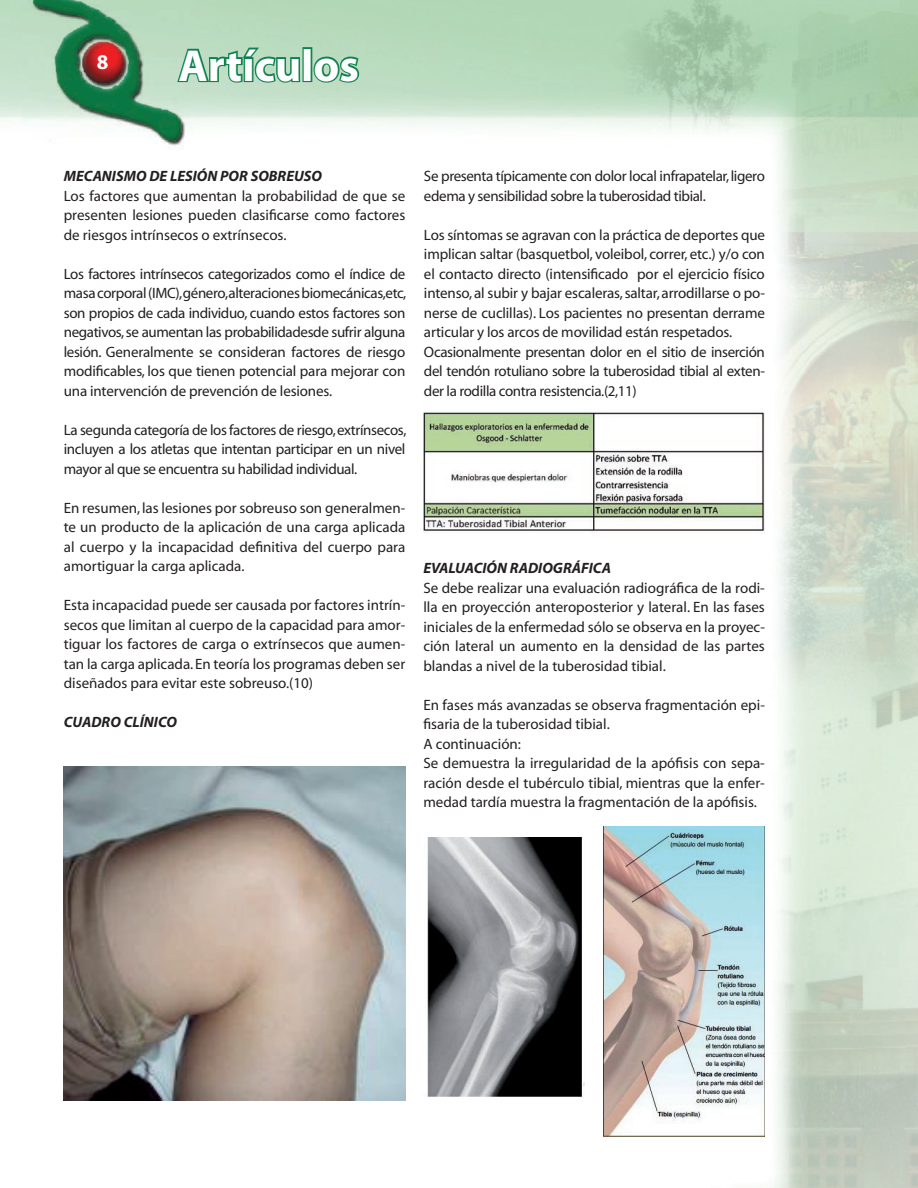
<style>
.page{position:relative;width:918px;height:1188px;background:#fff}
.page>*{position:absolute;margin:0;border:0;box-sizing:border-box;transform-origin:0 0}
.t1{font:700 45px "Myriad";color:#fff}
.t2{font:700 21px "Myriad";color:#fff}
.t3{font:15px/19.5px "Myriad";letter-spacing:-.01em;color:#231f20;text-align:justify}
.t4{font:italic 700 15px "Myriad";color:#231f20}
</style>
<div class="page">
<img style="left:0;top:0;width:918px;height:1188px">
<img style="left:22px;top:0;width:171px;height:152px">
<svg style="left:175px;top:45px;width:127px;height:40px;background:#7fbc99"></svg>
<div style="left:302px;top:47px;width:10px;height:35px;border:3px solid #0d824e"></div>
<svg style="left:312px;top:55px;width:49px;height:29px"></svg>
<img style="left:64px;top:767px;width:341px;height:333px">
<img style="left:423px;top:838px;width:162px;height:262px">
<img style="left:603px;top:826px;width:162px;height:310px">
<img style="left:424px;top:409px;width:341px;height:125px">
<h2 class="t2" style="left:97px;top:51px;width:13px">8</h2>
<h1 class="t1" style="left:179px;top:42px;width:182px">Artículos</h1>
<p class="t4" style="left:64px;top:169px;width:260px">MECANISMO DE LESIÓN POR SOBREUSO</p>
<p class="t3" style="left:64px;top:187px;width:343px">Los factores que aumentan la probabilidad de que se presenten lesiones pueden clasificarse como factores de riesgos intrínsecos o extrínsecos.</p>
<p class="t3" style="left:64px;top:265px;width:344px">Los factores intrínsecos categorizados como el índice de masa corporal (IMC),género,alteraciones biomecánicas,etc, son propios de cada individuo, cuando estos factores son negativos, se aumentan las probabilidadesde sufrir alguna lesión. Generalmente se consideran factores de riesgo modificables, los que tienen potencial para mejorar con una intervención de prevención de lesiones.</p>
<p class="t3" style="left:64px;top:421px;width:344px">La segunda categoría de los factores de riesgo, extrínsecos, incluyen a los atletas que intentan participar en un nivel mayor al que se encuentra su habilidad individual.</p>
<p class="t3" style="left:64px;top:499px;width:343px">En resumen, las lesiones por sobreuso son generalmen&shy;te un producto de la aplicación de una carga aplicada al cuerpo y la incapacidad definitiva del cuerpo para amortiguar la carga aplicada.</p>
<p class="t3" style="left:64px;top:596px;width:343px">Esta incapacidad puede ser causada por factores intrín&shy;secos que limitan al cuerpo de la capacidad para amor&shy;tiguar los factores de carga o extrínsecos que aumen&shy;tan la carga aplicada. En teoría los programas deben ser diseñados para evitar este sobreuso.(10)</p>
<p class="t4" style="left:64px;top:715px;width:115px">CUADRO CLÍNICO</p>
<p class="t3" style="left:424px;top:167px;width:342px">Se presenta típicamente con dolor local infrapatelar, ligero edema y sensibilidad sobre la tuberosidad tibial.</p>
<p class="t3" style="left:424px;top:226px;width:342px;text-align:left">Los síntomas se agravan con la práctica de deportes que implican saltar (basquetbol, voleibol, correr, etc.) y/o con el contacto directo (intensificado por el ejercicio físico intenso, al subir y bajar escaleras, saltar, arrodillarse o po&shy;nerse de cuclillas). Los pacientes no presentan derrame articular y los arcos de movilidad están respetados.<br>Ocasionalmente presentan dolor en el sitio de inserción del tendón rotuliano sobre la tuberosidad tibial al exten&shy;der la rodilla contra resistencia.(2,11)</p>
<p class="t4" style="left:423px;top:561px;width:189px">EVALUACIÓN RADIOGRÁFICA</p>
<p class="t3" style="left:423px;top:579px;width:343px">Se debe realizar una evaluación radiográfica de la rodi&shy;lla en proyección anteroposterior y lateral. En las fases iniciales de la enfermedad sólo se observa en la proyec&shy;ción lateral un aumento en la densidad de las partes blandas a nivel de la tuberosidad tibial.</p>
<p class="t3" style="left:423px;top:696px;width:343px;text-align:left">En fases más avanzadas se observa fragmentación epi&shy;fisaria de la tuberosidad tibial.<br>A continuación:<br>Se demuestra la irregularidad de la apófisis con sepa&shy;ración desde el tubérculo tibial, mientras que la enfer&shy;medad tardía muestra la fragmentación de la apófisis.</p>
</div>
